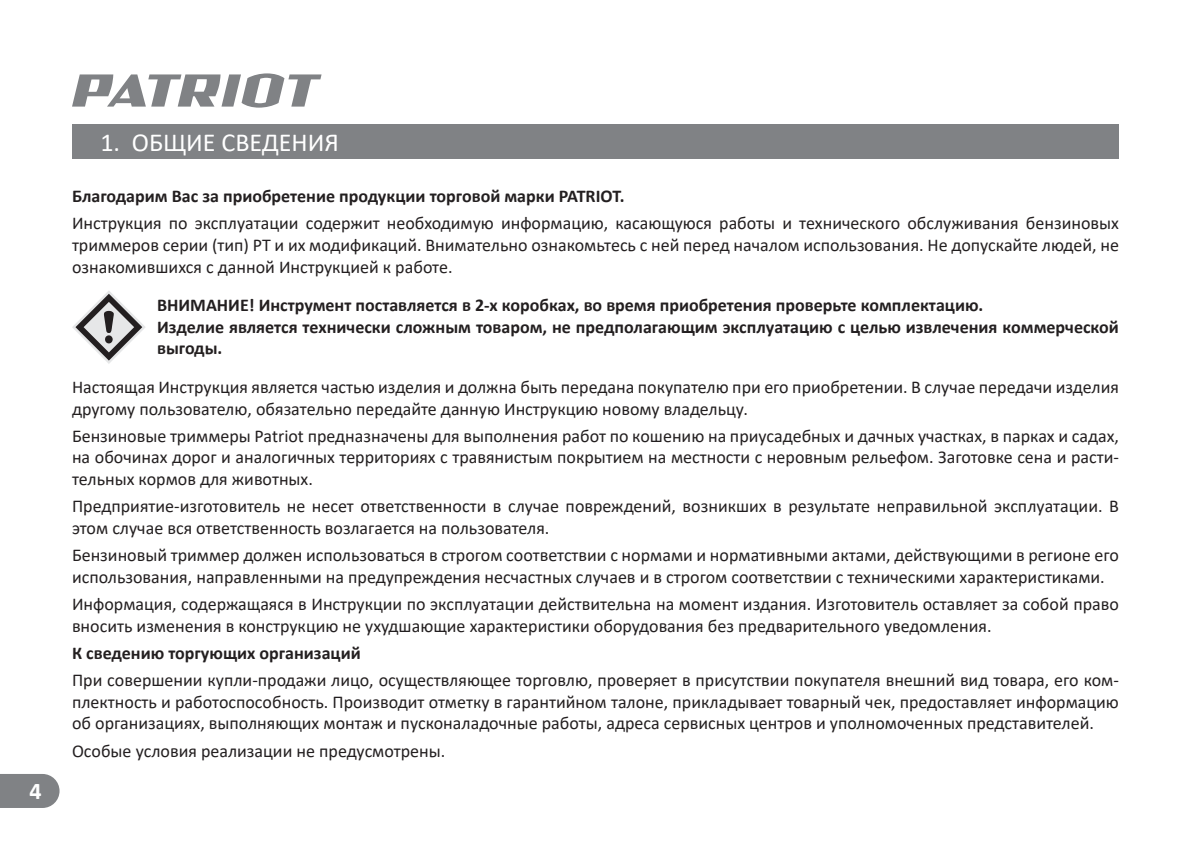
<style>
.page{position:relative;width:1191px;height:842px;background:#fff}
.page>*{position:absolute;margin:0;border:0;box-sizing:border-box;transform-origin:0 0}
.t1{font:26px "Calibri";color:#fff}
.t2{font:700 24px "Calibri";color:#fff}
.t3{font:18px/21.6px "Calibri";color:#231f20}
.t4{font:700 18px/21.6px "Calibri";color:#231f20}
</style>
<div class="page">
<svg style="left:72px;top:73px;width:249px;height:35px"></svg>
<div style="left:72px;top:124px;width:1047px;height:34px;background:#808285"></div>
<svg style="left:0;top:774px;width:60px;height:34px;background:#888a8d"></svg>
<svg style="left:72px;top:291px;width:73px;height:73px"></svg>
<h2 class="t2" style="left:29px;top:776px;width:14px">4</h2>
<h1 class="t1" style="left:100px;top:124px;width:240px">1. ОБЩИЕ СВЕДЕНИЯ</h1>
<p class="t4" style="left:72px;top:185px;width:554px">Благодарим Вас за приобретение продукции торговой марки PATRIOT.</p>
<p class="t3" style="left:72px;top:212px;width:1048px;text-align:justify">Инструкция по эксплуатации содержит необходимую информацию, касающуюся работы и технического обслуживания бензиновых триммеров серии (тип) PT и их модификаций. Внимательно ознакомьтесь с ней перед началом использования. Не допускайте людей, не ознакомившихся с данной Инструкцией к работе.</p>
<p class="t4" style="left:157px;top:294px;width:963px">ВНИМАНИЕ! Инструмент поставляется в 2-х коробках, во время приобретения проверьте комплектацию.<br>Изделие является технически сложным товаром, не предполагающим эксплуатацию с целью извлечения коммерческой выгоды.</p>
<p class="t3" style="left:72px;top:376px;width:1048px">Настоящая Инструкция является частью изделия и должна быть передана покупателю при его приобретении. В случае передачи изделия другому пользователю, обязательно передайте данную Инструкцию новому владельцу.</p>
<p class="t3" style="left:72px;top:425px;width:1048px;text-align:justify">Бензиновые триммеры Patriot предназначены для выполнения работ по кошению на приусадебных и дачных участках, в парках и садах, на обочинах дорог и аналогичных территориях с травянистым покрытием на местности с неровным рельефом. Заготовке сена и расти&shy;тельных кормов для животных.</p>
<p class="t3" style="left:72px;top:495px;width:1048px">Предприятие-изготовитель не несет ответственности в случае повреждений, возникших в результате неправильной эксплуатации. В этом случае вся ответственность возлагается на пользователя.</p>
<p class="t3" style="left:72px;top:544px;width:1048px">Бензиновый триммер должен использоваться в строгом соответствии с нормами и нормативными актами, действующими в регионе его использования, направленными на предупреждения несчастных случаев и в строгом соответствии с техническими характеристиками.</p>
<p class="t3" style="left:72px;top:593px;width:1048px">Информация, содержащаяся в Инструкции по эксплуатации действительна на момент издания. Изготовитель оставляет за собой право вносить изменения в конструкцию не ухудшающие характеристики оборудования без предварительного уведомления.</p>
<p class="t4" style="left:72px;top:642px;width:290px">К сведению торгующих организаций</p>
<p class="t3" style="left:72px;top:669px;width:1048px;text-align:justify">При совершении купли-продажи лицо, осуществляющее торговлю, проверяет в присутствии покупателя внешний вид товара, его ком&shy;плектность и работоспособность. Производит отметку в гарантийном талоне, прикладывает товарный чек, предоставляет информацию об организациях, выполняющих монтаж и пусконаладочные работы, адреса сервисных центров и уполномоченных представителей.</p>
<p class="t3" style="left:72px;top:739px;width:375px">Особые условия реализации не предусмотрены.</p>
</div>
